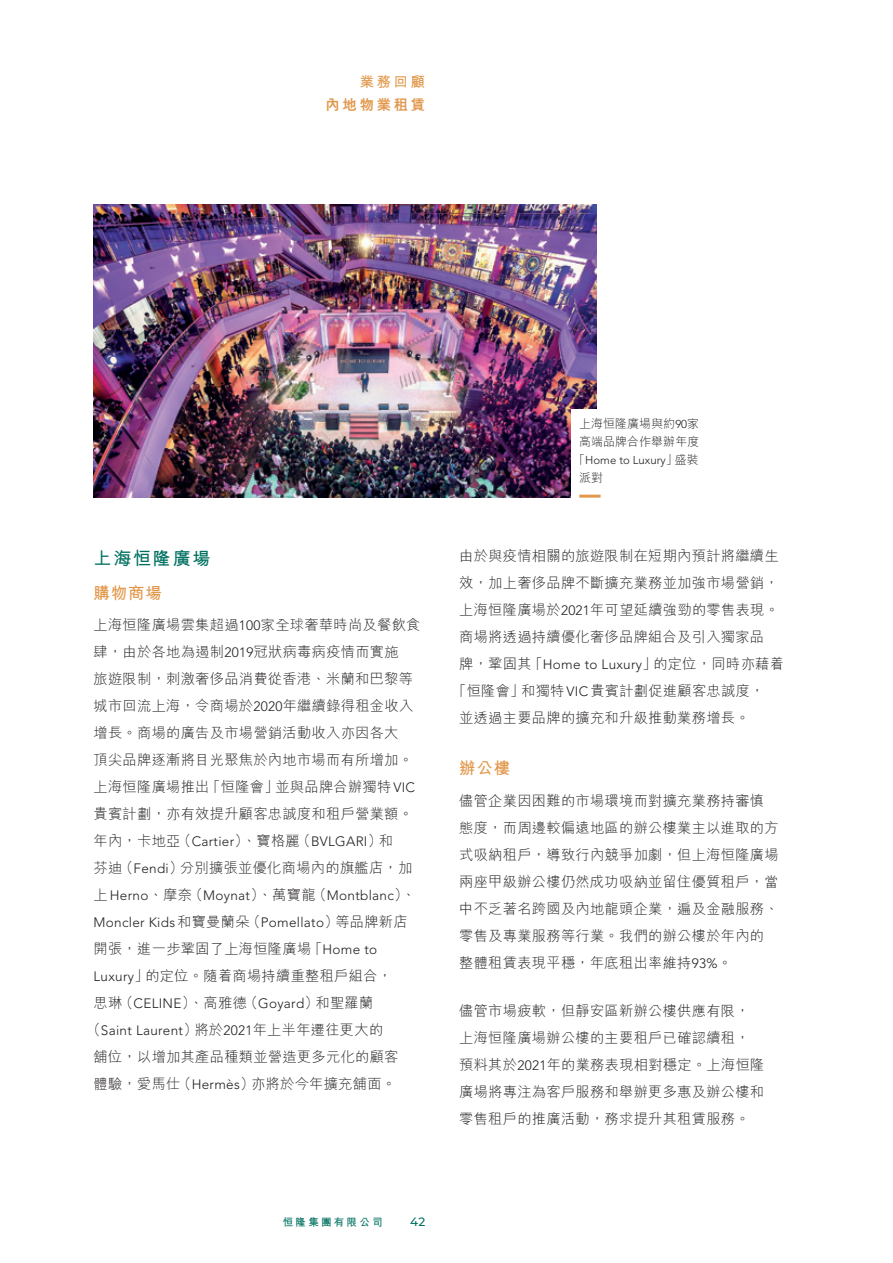
<style>
.page{position:relative;width:893px;height:1263px;background:#fff}
.page>*{position:absolute;margin:0;border:0;box-sizing:border-box;transform-origin:0 0}
.t1{font:700 18px "M Hei HK";letter-spacing:.1em;color:#007161}
.t2{font:700 16.5px "M Hei HK";letter-spacing:.05em;color:#e2984c}
.t3{font:300 14.25px/27px "M Hei HK";letter-spacing:.02em;color:#231f20}
.t4{font:800 14.25px "M Hei HK";letter-spacing:.2em;color:#e2984c}
.t5{font:700 14.25px "M Hei HK";color:#e2984c}
.t6{font:300 13.5px/27px "Avenir LT Std";letter-spacing:.02em;color:#231f20}
.t7{font:300 12px/18px "M Hei HK";color:#231f20}
.t8{font:500 12px "Montserrat";color:#007161}
.t9{font:300 11.4px "Avenir LT Std";color:#231f20}
.t10{font:700 10.5px "M Hei HK";letter-spacing:.215em;color:#007161}
.s1{font-family:"Avenir LT Std";font-size:13.5px}
.s2{font-family:"M Hei HK";font-size:14.25px}
.s3{font-family:"Avenir LT Std";font-size:11.4px}
.s4{font-family:"M Hei HK";font-size:12px}
</style>
<div class="page">
<img style="left:94px;top:204px;width:502px;height:294px">
<div style="left:571px;top:409px;width:144px;height:83px;background:#fff"></div>
<div style="left:571px;top:478px;width:144px;height:29px;background:#fff"></div>
<hr style="left:579px;top:495px;width:22px;height:3px;background:#e2984c">
<p class="t5" style="left:360px;top:72px;width:67px">業務回顧</p>
<p class="t4" style="left:325px;top:97px;width:101px">內地物業租賃</p>
<p class="t1" style="left:94px;top:545px;width:118px">上海恒隆廣場</p>
<p class="t2" style="left:94px;top:581px;width:70px">購物商場</p>
<p class="t3" style="left:94px;top:611px;width:328px">上海恒隆廣場雲集超過<span class="s1">100</span>家全球奢華時尚及餐飲食肆，由於各地為遏制<span class="s1">2019</span>冠狀病毒病疫情而實施<br>旅遊限制，刺激奢侈品消費從香港、米蘭和巴黎等城市回流上海，令商場於<span class="s1">2020</span>年繼續錄得租金收入增長。商場的廣告及市場營銷活動收入亦因各大<br>頂尖品牌逐漸將目光聚焦於內地市場而有所增加。上海恒隆廣場推出「恒隆會」並與品牌合辦獨特<span class="s1">VIC</span>貴賓計劃，亦有效提升顧客忠誠度和租戶營業額。年內，卡地亞（<span class="s1">Cartier</span>）、寶格麗（<span class="s1">BVLGARI</span>）和<br>芬迪（<span class="s1">Fendi</span>）分別擴張並優化商場內的旗艦店，加</p>
<p class="t6" style="left:94px;top:882px;width:324px"><span class="s2">上</span>Herno<span class="s2">、摩奈（</span>Moynat<span class="s2">）、萬寶龍（</span>Montblanc<span class="s2">）、<br></span>Moncler Kids<span class="s2">和寶曼蘭朵（</span>Pomellato<span class="s2">）等品牌新店</span></p>
<p class="t3" style="left:94px;top:935px;width:300px">開張，進一步鞏固了上海恒隆廣場「<span class="s1">Home to<br>Luxury</span>」的定位。隨着商場持續重整租戶組合，思琳（<span class="s1">CELINE</span>）、高雅德（<span class="s1">Goyard</span>）和聖羅蘭</p>
<p class="t6" style="left:86px;top:1017px;width:298px"><span class="s2">（</span>Saint Laurent<span class="s2">）將於</span>2021<span class="s2">年上半年遷往更大的</span></p>
<p class="t3" style="left:94px;top:1043px;width:306px">舖位，以增加其產品種類並營造更多元化的顧客體驗，愛馬仕（<span class="s1">Hermès</span>）亦將於今年擴充舖面。</p>
<p class="t7" style="left:579px;top:415px;width:121px">上海恒隆廣場與約<span class="s3">90</span>家高端品牌合作舉辦年度</p>
<p class="t9" style="left:573px;top:454px;width:127px"><span class="s4">「</span>Home to Luxury<span class="s4">」盛裝</span></p>
<p class="t7" style="left:579px;top:469px;width:25px">派對</p>
<p class="t3" style="left:459px;top:542px;width:321px">由於與疫情相關的旅遊限制在短期內預計將繼續生</p>
<p class="t3" style="left:459px;top:569px;width:321px">效，加上奢侈品牌不斷擴充業務並加強市場營銷，</p>
<p class="t3" style="left:459px;top:596px;width:321px">上海恒隆廣場於<span class="s1">2021</span>年可望延續強勁的零售表現。</p>
<p class="t3" style="left:459px;top:623px;width:306px">商場將透過持續優化奢侈品牌組合及引入獨家品</p>
<p class="t3" style="left:459px;top:650px;width:326px">牌，鞏固其「<span class="s1">Home to Luxury</span>」的定位，同時亦藉着</p>
<p class="t3" style="left:452px;top:677px;width:314px">「恒隆會」和獨特<span class="s1">VIC</span>貴賓計劃促進顧客忠誠度，</p>
<p class="t3" style="left:459px;top:704px;width:292px">並透過主要品牌的擴充和升級推動業務增長。</p>
<p class="t2" style="left:459px;top:756px;width:53px">辦公樓</p>
<p class="t3" style="left:459px;top:787px;width:321px">儘管企業因困難的市場環境而對擴充業務持審慎態度，而周邊較偏遠地區的辦公樓業主以進取的方式吸納租戶，導致行內競爭加劇，但上海恒隆廣場兩座甲級辦公樓仍然成功吸納並留住優質租戶，當中不乏著名跨國及內地龍頭企業，遍及金融服務、零售及專業服務等行業。我們的辦公樓於年內的整體租賃表現平穩，年底租出率維持<span class="s1">93%</span>。</p>
<p class="t3" style="left:459px;top:997px;width:307px">儘管市場疲軟，但靜安區新辦公樓供應有限，上海恒隆廣場辦公樓的主要租戶已確認續租，預料其於<span class="s1">2021</span>年的業務表現相對穩定。上海恒隆廣場將專注為客戶服務和舉辦更多惠及辦公樓和零售租戶的推廣活動，務求提升其租賃服務。</p>
<p class="t10" style="left:283px;top:1215px;width:101px">恒隆集團有限公司</p>
<p class="t8" style="left:410px;top:1214px;width:17px">42</p>
</div>
